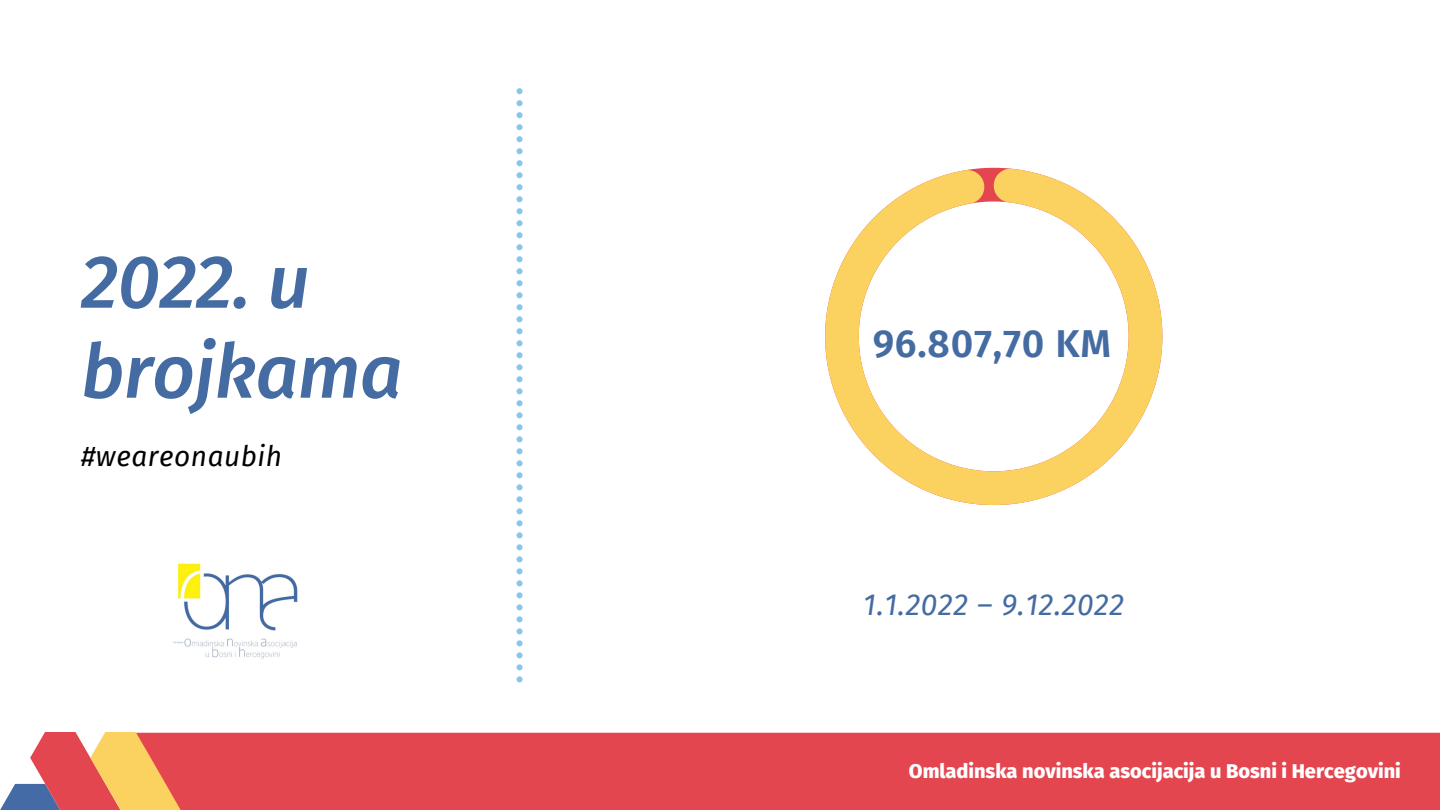
<style>
.page{position:relative;width:1440px;height:810px;background:#fff}
.page>*{position:absolute;margin:0;border:0;box-sizing:border-box;transform-origin:0 0}
.t1{font:italic 500 75px/90px "Fira Sans";letter-spacing:-.01em;color:#446ba2}
.t2{font:600 39px "Fira Sans";letter-spacing:.02em;color:#446ba2}
.t3{font:italic 30px "Fira Sans";letter-spacing:.02em;color:#446ba2}
.t4{font:italic 28px "Fira Sans";letter-spacing:.02em;color:#000}
.t5{font:800 20px "Fira Sans";color:#fff}
</style>
<div class="page">
<div style="left:181px;top:733px;width:1259px;height:77px;background:#e44650"></div>
<svg style="left:0;top:733px;width:181px;height:77px"></svg>
<svg style="left:825px;top:169px;width:337px;height:336px"></svg>
<svg style="left:517px;top:88px;width:6px;height:594px"></svg>
<img style="left:173px;top:563px;width:125px;height:96px">
<h1 class="t1" style="left:81px;top:238px;width:323px">2022. u brojkama</h1>
<h3 class="t4" style="left:81px;top:440px;width:203px">#weareonaubih</h3>
<h2 class="t2" style="left:873px;top:321px;width:240px">96.807,70 KM</h2>
<h3 class="t3" style="left:863px;top:587px;width:262px">1.1.2022 – 9.12.2022</h3>
<p class="t5" style="left:909px;top:760px;width:494px">Omladinska novinska asocijacija u Bosni i Hercegovini</p>
</div>
